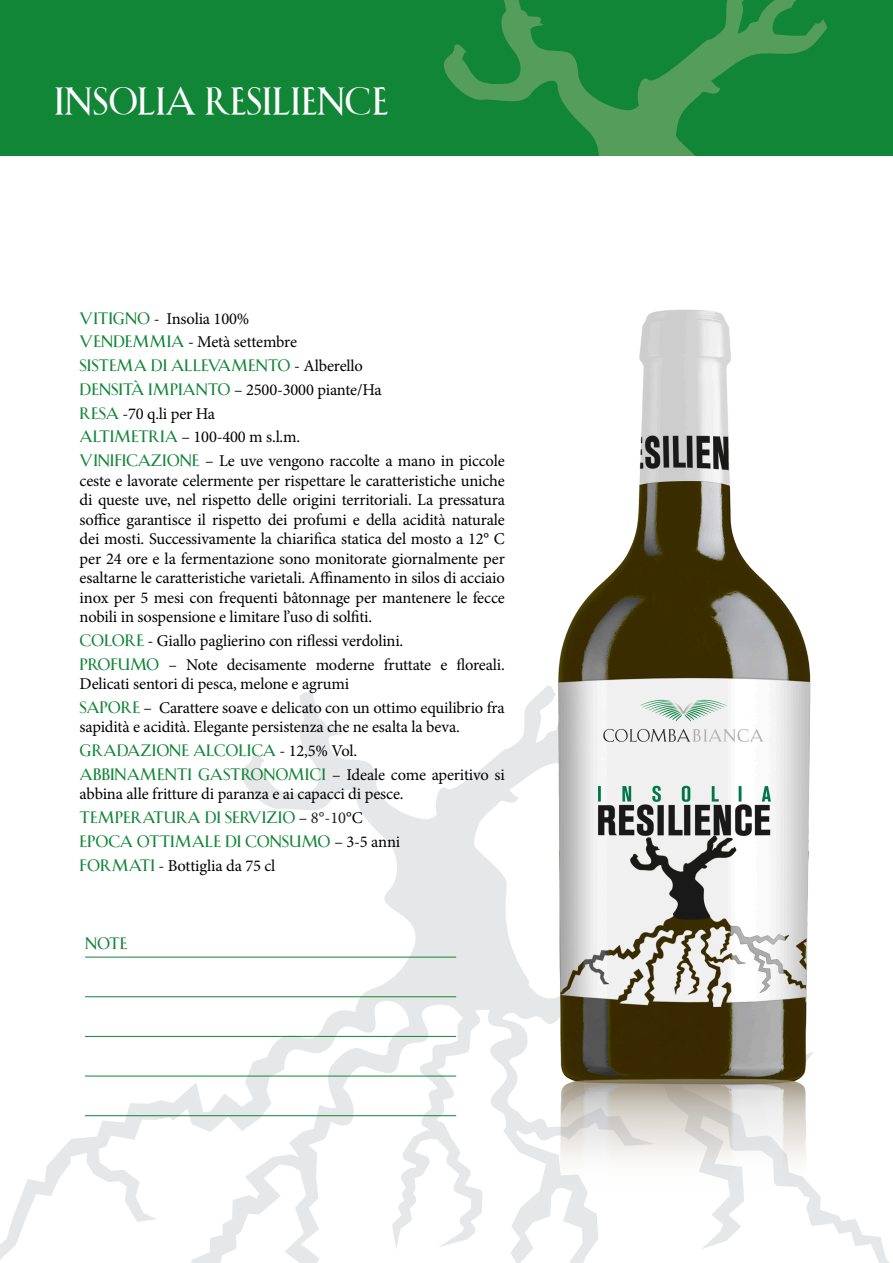
<style>
.page{position:relative;width:893px;height:1263px;background:#fff}
.page>*{position:absolute;margin:0;border:0;box-sizing:border-box;transform-origin:0 0}
.t1{font:700 37.5px "Shango";color:#fff}
.t2{font:16.5px/19.5px "Minion Pro";letter-spacing:-.01em;color:#000}
.t3{font:700 16.5px "Shango";letter-spacing:-.01em;color:#118637}
.s1{font-family:"Shango";font-weight:700;color:#118637}
.s2{font-family:"Minion Pro";font-weight:400;color:#000}
.s3{font-family:"Minion Pro";font-weight:400;color:#231f20}
</style>
<div class="page">
<svg style="left:0;top:993px;width:890px;height:270px"></svg>
<svg style="left:241px;top:692px;width:294px;height:301px"></svg>
<div style="left:0;top:0;width:893px;height:155px;background:#118637"></div>
<svg style="left:443px;top:0;width:384px;height:155px"></svg>
<img style="left:535px;top:309px;width:294px;height:880px">
<hr style="left:85px;top:957px;width:371px;height:1px;background:#118637">
<hr style="left:85px;top:996px;width:371px;height:1px;background:#118637">
<hr style="left:85px;top:1036px;width:371px;height:1px;background:#118637">
<hr style="left:85px;top:1076px;width:371px;height:1px;background:#118637">
<hr style="left:85px;top:1115px;width:371px;height:1px;background:#118637">
<p class="t1" style="left:54px;top:81px;width:336px">INSOLIA RESILIENCE</p>
<p class="t2" style="left:80px;top:309px;width:171px"><span class="s1">VITIGNO</span> - Insolia 100%</p>
<p class="t2" style="left:80px;top:332px;width:219px"><span class="s1">VENDEMMIA</span> - Metà settembre</p>
<p class="t3" style="left:80px;top:355px;width:285px">SISTEMA DI ALLEVAMENTO <span class="s2">- Alberello</span></p>
<p class="t2" style="left:80px;top:380px;width:304px"><span class="s1">DENSITÀ IMPIANTO</span> – 2500-3000 piante/Ha</p>
<p class="t2" style="left:80px;top:404px;width:137px"><span class="s1">RESA</span> -70 q.li per Ha</p>
<p class="t2" style="left:80px;top:427px;width:222px"><span class="s1">ALTIMETRIA</span> – 100-400 m s.l.m.</p>
<p class="t2" style="left:80px;top:451px;width:427px;text-align:justify"><span class="s1">VINIFICAZIONE</span> – Le uve vengono raccolte a mano in piccole ceste e lavorate celermente per rispettare le caratteristiche uniche di queste uve, nel rispetto delle origini territoriali. La pressatura soffice garantisce il rispetto dei profumi e della acidità naturale dei mosti. Successivamente la chiarifica statica del mosto a 12° C per 24 ore e la fermentazione sono monitorate giornalmente per esaltarne le caratteristiche varietali. Affinamento in silos di acciaio inox per 5 mesi con frequenti bâtonnage per mantenere le fecce nobili in sospensione e limitare l’uso di solfiti.</p>
<p class="t2" style="left:80px;top:631px;width:325px"><span class="s1">COLORE</span> - Giallo paglierino con riflessi verdolini.</p>
<p class="t2" style="left:80px;top:655px;width:427px"><span class="s1">PROFUMO</span> – Note decisamente moderne fruttate e floreali.<br>Delicati sentori di pesca, melone e agrumi</p>
<p class="t2" style="left:80px;top:698px;width:427px"><span class="s1">SAPORE</span> – Carattere soave e delicato con un ottimo equilibrio fra sapidità e acidità. Elegante persistenza che ne esalta la beva.</p>
<p class="t3" style="left:80px;top:740px;width:279px">GRADAZIONE ALCOLICA <span class="s2">- 12,5% Vol.</span></p>
<p class="t2" style="left:80px;top:765px;width:427px"><span class="s1">ABBINAMENTI GASTRONOMICI</span> – Ideale come aperitivo si abbina alle fritture di paranza e ai capacci di pesce.</p>
<p class="t3" style="left:80px;top:807px;width:284px">TEMPERATURA DI SERVIZIO <span class="s2">–</span> <span class="s3">8°-10</span><span class="s2">°C</span></p>
<p class="t3" style="left:80px;top:830px;width:322px">EPOCA OTTIMALE DI CONSUMO <span class="s2">– 3-5 anni</span></p>
<p class="t2" style="left:80px;top:856px;width:197px"><span class="s1">FORMATI</span> - Bottiglia da 75 cl</p>
<p class="t3" style="left:85px;top:932px;width:44px">NOTE</p>
</div>
